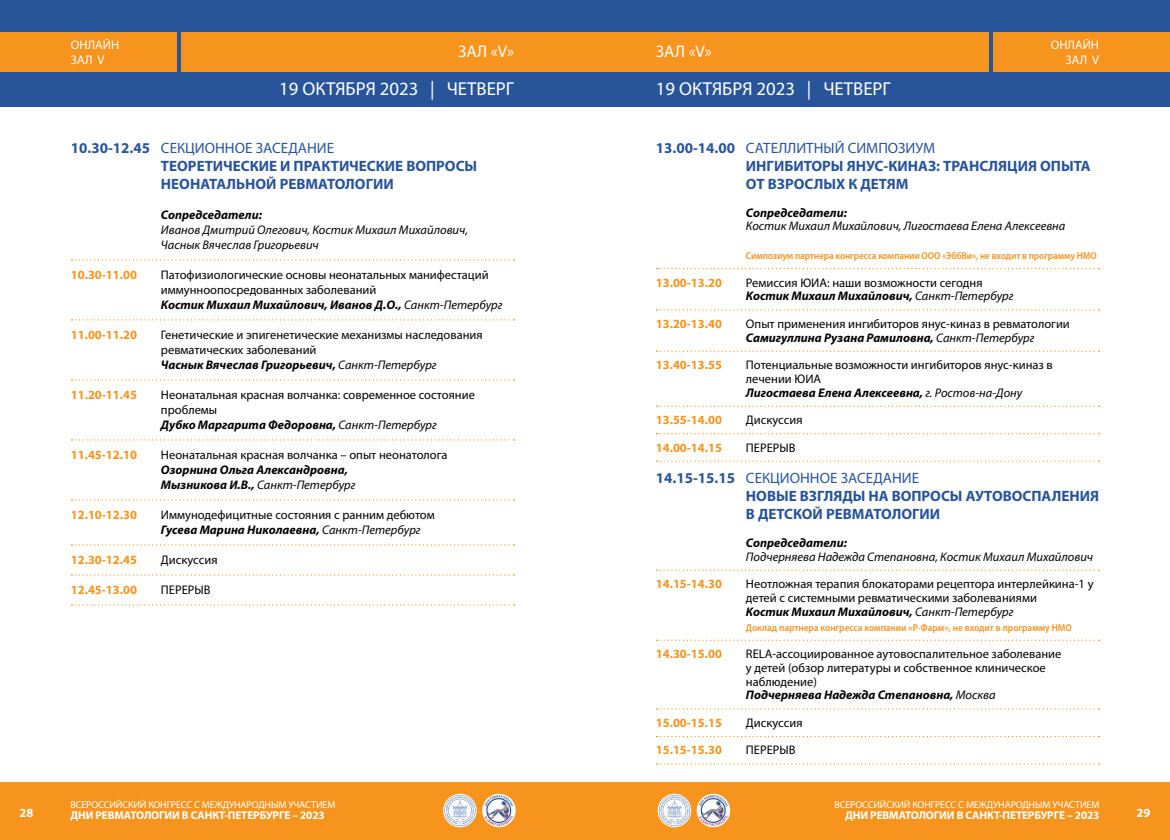
<style>
.page{position:relative;width:1170px;height:840px;background:#fff}
.page>*{position:absolute;margin:0;border:0;box-sizing:border-box;transform-origin:0 0}
.t1{font:18.75px "Myriad Pro";color:#fff}
.t2{font:16.88px "Myriad Pro";letter-spacing:.015em;color:#fff}
.t3{font:700 15px/18px "Myriad Pro";color:#28549a}
.t4{font:12.5px/13.8px "Myriad Pro";color:#000}
.t5{font:700 12.5px "Myriad Pro";color:#f7941e}
.t6{font:italic 12.5px/15px "Myriad Pro";color:#000}
.t7{font:italic 700 12.5px/15px "Myriad Pro";color:#000}
.t8{font:12.5px/15px "Myriad Pro";color:#fff}
.t9{font:700 12.5px "Myriad Pro";color:#fff}
.t10{font:700 11.25px "Myriad Pro";letter-spacing:-.01em;color:#fff}
.t11{font:600 semi-condensed 10px "Myriad Pro";letter-spacing:-.01em;color:#f7941e}
.t12{font:10px "Myriad Pro";letter-spacing:-.01em;color:#fff}
.s1{font-weight:400}
.s2{font-weight:700;font-style:italic}
.s3{font-style:italic}
</style>
<div class="page">
<div style="left:0;top:0;width:1169px;height:106px;background:#28549a"></div>
<div style="left:0;top:782px;width:585px;height:58px;background:#f7941e"></div>
<div style="left:585px;top:782px;width:584px;height:58px;background:#f7941e"></div>
<svg style="left:696px;top:794px;width:34px;height:33px"></svg>
<svg style="left:699px;top:795px;width:28px;height:31px"></svg>
<svg style="left:657px;top:794px;width:34px;height:33px"></svg>
<svg style="left:659px;top:795px;width:31px;height:31px"></svg>
<svg style="left:482px;top:794px;width:33px;height:33px"></svg>
<svg style="left:484px;top:795px;width:29px;height:31px"></svg>
<svg style="left:443px;top:794px;width:33px;height:33px"></svg>
<svg style="left:444px;top:795px;width:31px;height:31px"></svg>
<svg style="left:71px;top:259px;width:443px;height:1px"></svg>
<svg style="left:71px;top:319px;width:443px;height:1px"></svg>
<svg style="left:71px;top:379px;width:443px;height:1px"></svg>
<svg style="left:71px;top:439px;width:443px;height:1px"></svg>
<svg style="left:71px;top:499px;width:443px;height:1px"></svg>
<svg style="left:71px;top:544px;width:443px;height:1px"></svg>
<svg style="left:71px;top:574px;width:443px;height:1px"></svg>
<svg style="left:71px;top:604px;width:443px;height:1px"></svg>
<svg style="left:656px;top:268px;width:443px;height:1px"></svg>
<svg style="left:656px;top:309px;width:443px;height:1px"></svg>
<svg style="left:656px;top:350px;width:443px;height:2px"></svg>
<svg style="left:656px;top:405px;width:443px;height:2px"></svg>
<svg style="left:656px;top:433px;width:443px;height:1px"></svg>
<svg style="left:656px;top:460px;width:443px;height:2px"></svg>
<svg style="left:656px;top:569px;width:443px;height:2px"></svg>
<svg style="left:656px;top:639px;width:443px;height:2px"></svg>
<svg style="left:656px;top:708px;width:443px;height:1px"></svg>
<svg style="left:656px;top:736px;width:443px;height:1px"></svg>
<svg style="left:656px;top:763px;width:443px;height:1px"></svg>
<div style="left:585px;top:32px;width:402px;height:40px;background:#f7941e"></div>
<div style="left:182px;top:32px;width:403px;height:40px;background:#f7941e"></div>
<div style="left:992px;top:32px;width:177px;height:40px;background:#f7941e"></div>
<div style="left:0;top:32px;width:177px;height:40px;background:#f7941e"></div>
<p class="t9" style="left:19px;top:805px;width:15px">28</p>
<p class="t8" style="left:71px;top:37px;width:50px">ОНЛАЙН<br>ЗАЛ V</p>
<p class="t8" style="left:1050px;top:37px;width:50px;text-align:right">ОНЛАЙН<br>ЗАЛ V</p>
<h2 class="t2" style="left:458px;top:41px;width:57px">ЗАЛ «V»</h2>
<h2 class="t2" style="left:656px;top:41px;width:57px">ЗАЛ «V»</h2>
<h1 class="t1" style="left:279px;top:77px;width:236px">19 ОКТЯБРЯ 2023 | ЧЕТВЕРГ</h1>
<h1 class="t1" style="left:656px;top:77px;width:236px">19 ОКТЯБРЯ 2023 | ЧЕТВЕРГ</h1>
<p class="t3" style="left:161px;top:138px;width:318px;text-indent:-90px">10.30-12.45 <span class="s1">СЕКЦИОННОЕ ЗАСЕДАНИЕ<br></span>ТЕОРЕТИЧЕСКИЕ И ПРАКТИЧЕСКИЕ ВОПРОСЫ<br>НЕОНАТАЛЬНОЙ РЕВМАТОЛОГИИ</p>
<p class="t7" style="left:161px;top:207px;width:102px">Сопредседатели:</p>
<p class="t6" style="left:161px;top:222px;width:308px">Иванов Дмитрий Олегович, Костик Михаил Михайлович,<br>Часнык Вячеслав Григорьевич</p>
<p class="t5" style="left:71px;top:267px;width:68px">10.30-11.00</p>
<p class="t4" style="left:161px;top:267px;width:343px;line-height:15px">Патофизиологические основы неонатальных манифестаций иммунноопосредованных заболеваний<br><span class="s2">Костик Михаил Михайлович, Иванов Д.О.,</span> <span class="s3">Санкт-Петербург</span></p>
<p class="t5" style="left:71px;top:327px;width:68px">11.00-11.20</p>
<p class="t4" style="left:161px;top:327px;width:323px;line-height:15px">Генетические и эпигенетические механизмы наследования ревматических заболеваний<br><span class="s2">Часнык Вячеслав Григорьевич,</span> <span class="s3">Санкт-Петербург</span></p>
<p class="t5" style="left:71px;top:387px;width:68px">11.20-11.45</p>
<p class="t4" style="left:161px;top:387px;width:315px;line-height:15px">Неонатальная красная волчанка: современное состояние проблемы<br><span class="s2">Дубко Маргарита Федоровна,</span> <span class="s3">Санкт-Петербург</span></p>
<p class="t5" style="left:71px;top:447px;width:68px">11.45-12.10</p>
<p class="t4" style="left:161px;top:448px;width:288px">Неонатальная красная волчанка – опыт неонатолога</p>
<p class="t7" style="left:161px;top:462px;width:196px">Озорнина Ольга Александровна,<br>Мызникова И.В., <span class="s1">Санкт-Петербург</span></p>
<p class="t5" style="left:71px;top:507px;width:68px">12.10-12.30</p>
<p class="t4" style="left:161px;top:507px;width:275px;line-height:15px">Иммунодефицитные состояния с ранним дебютом<br><span class="s2">Гусева Марина Николаевна,</span> <span class="s3">Санкт-Петербург</span></p>
<p class="t5" style="left:71px;top:552px;width:68px">12.30-12.45</p>
<p class="t4" style="left:161px;top:553px;width:58px">Дискуссия</p>
<p class="t5" style="left:71px;top:582px;width:68px">12.45-13.00</p>
<p class="t4" style="left:161px;top:583px;width:51px">ПЕРЕРЫВ</p>
<p class="t12" style="left:70px;top:798px;width:266px">ВСЕРОССИЙСКИЙ КОНГРЕСС С МЕЖДУНАРОДНЫМ УЧАСТИЕМ</p>
<p class="t10" style="left:70px;top:808px;width:256px">ДНИ РЕВМАТОЛОГИИ В САНКТ-ПЕТЕРБУРГЕ – 2023</p>
<p class="t3" style="left:746px;top:138px;width:346px;text-indent:-90px">13.00-14.00 <span class="s1">САТЕЛЛИТНЫЙ СИМПОЗИУМ<br></span>ИНГИБИТОРЫ ЯНУС-КИНАЗ: ТРАНСЛЯЦИЯ ОПЫТА<br>ОТ ВЗРОСЛЫХ К ДЕТЯМ</p>
<p class="t7" style="left:746px;top:204px;width:102px">Сопредседатели:</p>
<p class="t6" style="left:746px;top:218px;width:321px">Костик Михаил Михайлович, Лигостаева Елена Алексеевна</p>
<p class="t11" style="left:746px;top:250px;width:352px">Симпозиум партнера конгресса компании ООО «ЭббВи», не входит в программу НМО</p>
<p class="t5" style="left:656px;top:274px;width:68px">13.00-13.20</p>
<p class="t4" style="left:746px;top:275px;width:269px">Ремиссия ЮИА: наши возможности сегодня<br><span class="s2">Костик Михаил Михайлович,</span> <span class="s3">Санкт-Петербург</span></p>
<p class="t5" style="left:656px;top:315px;width:68px">13.20-13.40</p>
<p class="t4" style="left:746px;top:316px;width:325px">Опыт применения ингибиторов янус-киназ в ревматологии<br><span class="s2">Самигуллина Рузана Рамиловна,</span> <span class="s3">Санкт-Петербург</span></p>
<p class="t5" style="left:656px;top:357px;width:68px">13.40-13.55</p>
<p class="t4" style="left:746px;top:358px;width:308px">Потенциальные возможности ингибиторов янус-киназ в лечении ЮИА<br><span class="s2">Лигостаева Елена Алексеевна,</span> <span class="s3">г. Ростов-на-Дону</span></p>
<p class="t5" style="left:656px;top:412px;width:68px">13.55-14.00</p>
<p class="t4" style="left:746px;top:413px;width:58px">Дискуссия</p>
<p class="t5" style="left:656px;top:439px;width:68px">14.00-14.15</p>
<p class="t4" style="left:746px;top:440px;width:51px">ПЕРЕРЫВ</p>
<p class="t3" style="left:746px;top:469px;width:354px;text-indent:-90px">14.15-15.15 <span class="s1">СЕКЦИОННОЕ ЗАСЕДАНИЕ<br></span>НОВЫЕ ВЗГЛЯДЫ НА ВОПРОСЫ АУТОВОСПАЛЕНИЯ<br>В ДЕТСКОЙ РЕВМАТОЛОГИИ</p>
<p class="t7" style="left:746px;top:535px;width:102px">Сопредседатели:</p>
<p class="t6" style="left:746px;top:549px;width:349px">Подчерняева Надежда Степановна, Костик Михаил Михайлович</p>
<p class="t5" style="left:656px;top:576px;width:68px">14.15-14.30</p>
<p class="t4" style="left:746px;top:577px;width:349px">Неотложная терапия блокаторами рецептора интерлейкина-1 у детей с системными ревматическими заболеваниями<br><span class="s2">Костик Михаил Михайлович,</span> <span class="s3">Санкт-Петербург</span></p>
<p class="t11" style="left:746px;top:622px;width:327px">Доклад партнера конгресса компании «Р-Фарм», не входит в программу НМО</p>
<p class="t5" style="left:656px;top:646px;width:68px">14.30-15.00</p>
<p class="t4" style="left:746px;top:647px;width:317px">RELA-ассоциированное аутовоспалительное заболевание у детей (обзор литературы и собственное клиническое наблюдение)<br><span class="s2">Подчерняева Надежда Степановна,</span> <span class="s3">Москва</span></p>
<p class="t5" style="left:656px;top:714px;width:68px">15.00-15.15</p>
<p class="t4" style="left:746px;top:715px;width:58px">Дискуссия</p>
<p class="t5" style="left:656px;top:742px;width:68px">15.15-15.30</p>
<p class="t4" style="left:746px;top:743px;width:51px">ПЕРЕРЫВ</p>
<p class="t12" style="left:834px;top:798px;width:266px">ВСЕРОССИЙСКИЙ КОНГРЕСС С МЕЖДУНАРОДНЫМ УЧАСТИЕМ</p>
<p class="t10" style="left:845px;top:808px;width:256px">ДНИ РЕВМАТОЛОГИИ В САНКТ-ПЕТЕРБУРГЕ – 2023</p>
<p class="t9" style="left:1136px;top:805px;width:15px">29</p>
</div>
